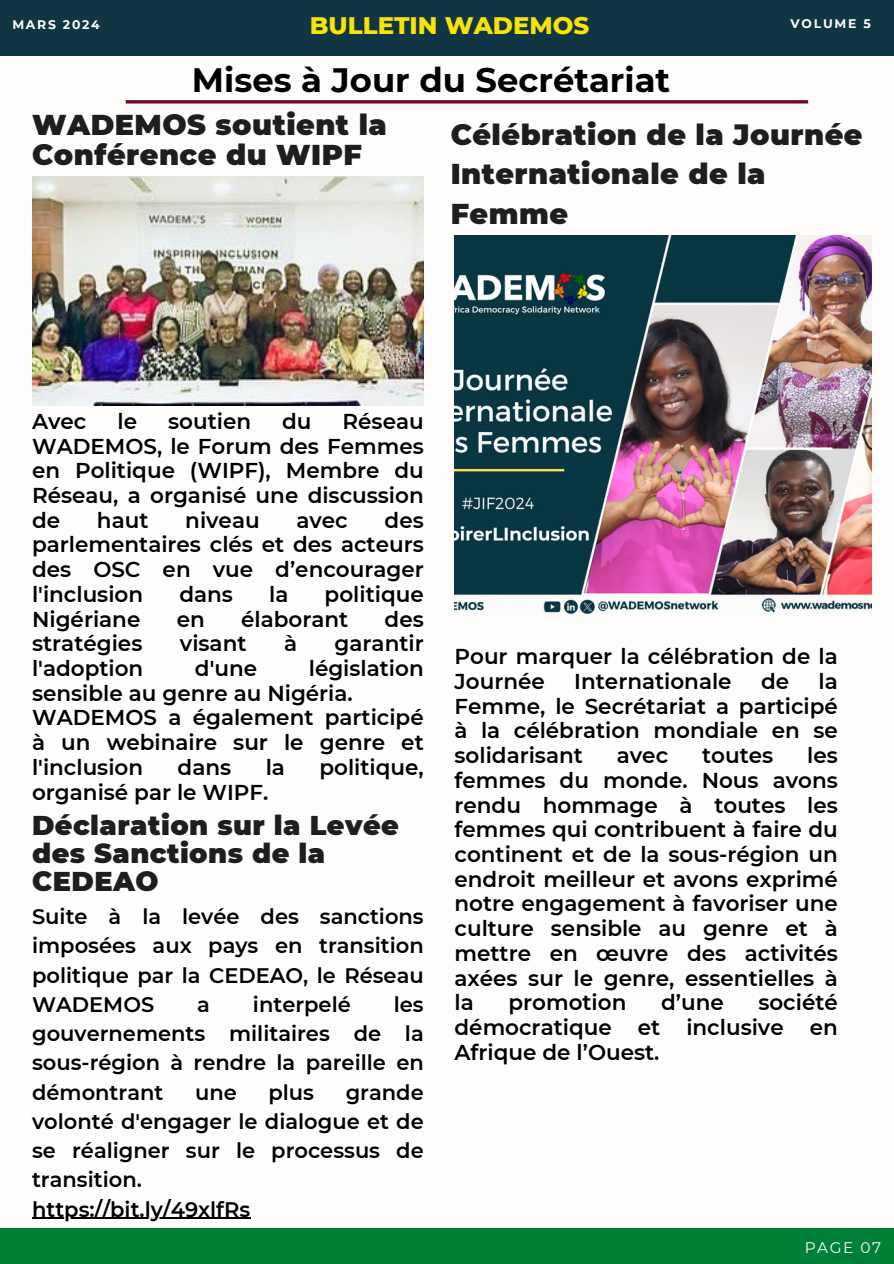
<style>
.page{position:relative;width:894px;height:1264px;background:#fff}
.page>*{position:absolute;margin:0;border:0;box-sizing:border-box;transform-origin:0 0}
.t1{font:700 33.75px "Montserrat";color:#000}
.t2{font:900 28.65px/39.8px "Montserrat";letter-spacing:.015em;color:#1e1e1e}
.t3{font:900 27.15px/28.2px "Montserrat";letter-spacing:.015em;color:#1e1e1e}
.t4{font:800 24.45px "Montserrat";color:#f7e209}
.t5{font:600 21.45px/24.8px "Montserrat";color:#000;text-align:justify}
.t6{font:600 21px/29.2px "Montserrat";color:#000;text-align:justify}
.t7{font:15.3px "Montserrat";letter-spacing:.1em;color:#fafafa}
.t8{font:700 12.45px "Montserrat";letter-spacing:.14em;color:#fff}
</style>
<div class="page">
<div style="left:0;top:0;width:893px;height:1263px;background:#fffdfb"></div>
<div style="left:0;top:1228px;width:893px;height:35px;background:#008037"></div>
<img style="left:454px;top:235px;width:416px;height:380px">
<hr style="left:126px;top:100px;width:681px;height:3px;background:#6c0b19">
<img style="left:32px;top:176px;width:392px;height:230px">
<div style="left:0;top:0;width:893px;height:55px;background:#0f3642"></div>
<hr style="left:32px;top:1217px;width:218px;height:1px;background:#000">
<p class="t8" style="left:12px;top:17px;width:89px">MARS 2024</p>
<p class="t4" style="left:310px;top:11px;width:281px">BULLETIN WADEMOS</p>
<p class="t8" style="left:790px;top:16px;width:82px">VOLUME 5</p>
<h1 class="t1" style="left:192px;top:59px;width:479px">Mises à Jour du Secrétariat</h1>
<h2 class="t2" style="left:32px;top:109px;width:356px;line-height:30px">WADEMOS soutient la<br>Conférence du WIPF</h2>
<h2 class="t2" style="left:450px;top:114px;width:413px">Célébration de la Journée<br>Internationale de la<br>Femme</h2>
<p class="t5" style="left:32px;top:409px;width:56px">Avec</p>
<p class="t5" style="left:117px;top:409px;width:21px">le</p>
<p class="t5" style="left:168px;top:409px;width:84px">soutien</p>
<p class="t5" style="left:282px;top:409px;width:31px">du</p>
<p class="t5" style="left:32px;top:409px;width:393px;text-indent:310px">Réseau WADEMOS, le Forum des Femmes en Politique (WIPF), Membre du Réseau, a organisé une discussion de</p>
<p class="t5" style="left:97px;top:507px;width:53px">haut</p>
<p class="t5" style="left:185px;top:507px;width:76px">niveau</p>
<p class="t5" style="left:296px;top:507px;width:53px">avec</p>
<p class="t5" style="left:32px;top:507px;width:393px;text-indent:352px">des parlementaires clés et des acteurs des OSC en vue d’encourager l'inclusion</p>
<p class="t5" style="left:179px;top:582px;width:55px">dans</p>
<p class="t5" style="left:269px;top:582px;width:21px">la</p>
<p class="t5" style="left:324px;top:582px;width:101px">politique</p>
<p class="t5" style="left:32px;top:606px;width:110px">Nigériane</p>
<p class="t5" style="left:177px;top:606px;width:30px">en</p>
<p class="t5" style="left:241px;top:606px;width:109px">élaborant</p>
<p class="t5" style="left:384px;top:606px;width:41px">des</p>
<p class="t5" style="left:32px;top:631px;width:112px">stratégies</p>
<p class="t5" style="left:180px;top:631px;width:68px">visant</p>
<p class="t5" style="left:284px;top:631px;width:15px">à</p>
<p class="t5" style="left:334px;top:631px;width:91px">garantir</p>
<p class="t5" style="left:32px;top:656px;width:113px">l'adoption</p>
<p class="t5" style="left:195px;top:656px;width:64px">d'une</p>
<p class="t5" style="left:32px;top:656px;width:393px;text-align:left;text-indent:276px">législation sensible au genre au Nigéria.<br>WADEMOS a également participé à un webinaire sur le genre et l'inclusion</p>
<p class="t5" style="left:177px;top:754px;width:55px">dans</p>
<p class="t5" style="left:265px;top:754px;width:21px">la</p>
<p class="t5" style="left:319px;top:754px;width:106px">politique,</p>
<p class="t5" style="left:32px;top:779px;width:238px">organisé par le WIPF.</p>
<p class="t3" style="left:32px;top:811px;width:368px">Déclaration sur la Levée des Sanctions de la<br>CEDEAO</p>
<p class="t6" style="left:32px;top:901px;width:393px">Suite à la levée des sanctions imposées aux pays en transition politique par la CEDEAO, le Réseau WADEMOS</p>
<p class="t6" style="left:197px;top:989px;width:14px">a</p>
<p class="t6" style="left:253px;top:989px;width:99px">interpelé</p>
<p class="t6" style="left:32px;top:989px;width:393px;text-indent:361px">les gouvernements militaires de la sous-région à rendre la pareille en démontrant</p>
<p class="t6" style="left:32px;top:1077px;width:393px;text-align:left;text-indent:313px">grande volonté d'engager le dialogue et de se réaligner sur le processus de transition.<br>https://bit.ly/49xlfRs</p>
<p class="t6" style="left:195px;top:1077px;width:43px">une</p>
<p class="t6" style="left:268px;top:1077px;width:47px">plus</p>
<p class="t5" style="left:454px;top:644px;width:385px">Pour marquer la célébration de la<br>Journée</p>
<p class="t5" style="left:574px;top:669px;width:159px">Internationale</p>
<p class="t5" style="left:760px;top:669px;width:30px">de</p>
<p class="t5" style="left:454px;top:669px;width:385px;text-indent:364px">la Femme, le Secrétariat a participé à la célébration mondiale en se solidarisant</p>
<p class="t5" style="left:454px;top:743px;width:385px;text-indent:352px">les femmes du monde. Nous avons rendu hommage à toutes les femmes qui contribuent à faire du continent et de la sous-région un endroit meilleur et avons exprimé notre engagement à favoriser une culture sensible au genre et à mettre en œuvre des activités axées sur le genre, essentielles à la</p>
<p class="t5" style="left:616px;top:743px;width:53px">avec</p>
<p class="t5" style="left:702px;top:743px;width:73px">toutes</p>
<p class="t5" style="left:454px;top:990px;width:385px;text-indent:304px">société démocratique et inclusive en Afrique de l’Ouest.</p>
<p class="t5" style="left:508px;top:990px;width:119px">promotion</p>
<p class="t5" style="left:660px;top:990px;width:64px">d’une</p>
<p class="t7" style="left:804px;top:1238px;width:78px">PAGE 07</p>
</div>
